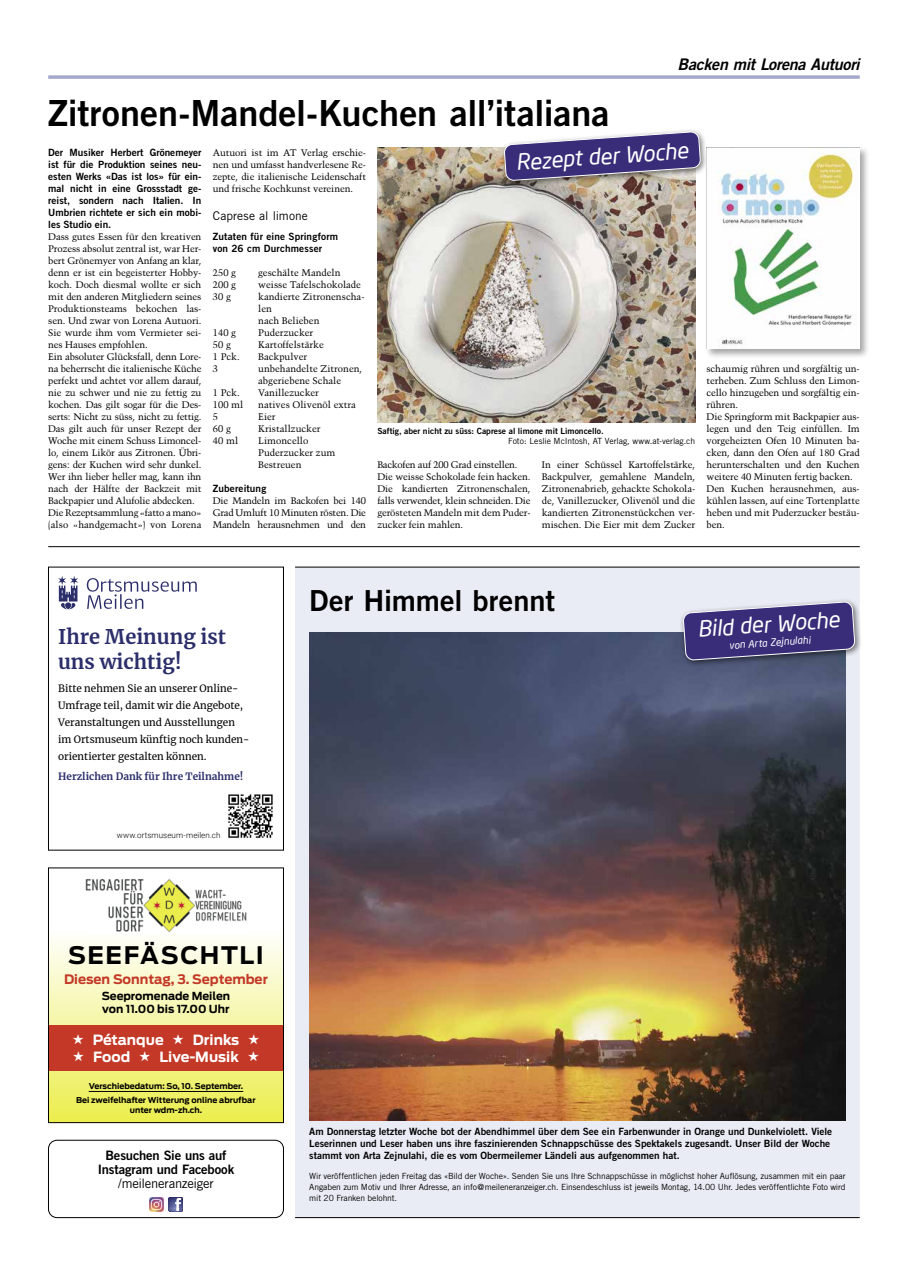
<style>
.page{position:relative;width:908px;height:1276px;background:#fff}
.page>*{position:absolute;margin:0;border:0;box-sizing:border-box;transform-origin:0 0}
.t1{font:36px "Trade Gothic Bold Two";letter-spacing:-.005em;color:#000}
.t2{font:29px "Trade Gothic Bold Two";color:#000}
.t3{font:700 24px "Ford Antenna";letter-spacing:.065em;color:#000}
.t4{font:italic 22px "Neo Sans";color:#fff}
.t5{font:700 20px/24.8px "Merriweather";color:#2b2e6a}
.t6{font:italic 16px "Trade Gothic Bold Two";letter-spacing:-.015em;color:#000}
.t7{font:700 14px "Ford Antenna";color:#fff}
.t8{font:13px "Trade Gothic Bold Two";letter-spacing:-.015em;color:#000}
.t9{font:700 13px "Ford Antenna";color:#c33826}
.t10{font:13px "Trade Gothic";letter-spacing:-.02em;color:#000}
.t11{font:12px "Trade Gothic";letter-spacing:.005em;color:#000}
.t12{font:700 11px/13.2px "Ford Antenna";color:#000}
.t13{font:10px/12px "Trade Gothic Bold Two";color:#000}
.t14{font:10px/17px "Merriweather";color:#000}
.t15{font:700 10px "Merriweather";color:#2b2e6a}
.t16{font:italic 10px "Neo Sans";color:#fff}
.t17{font:9.5px/12px "Trump Mediaeval";letter-spacing:-.01em;color:#000}
.t18{font:8.5px/11px "Trade Gothic";letter-spacing:-.015em;color:#000;text-align:justify}
.t19{font:8.5px "Trade Gothic Bold Two";color:#000}
.t20{font:700 8px/13.8px "Ford Antenna";color:#000;text-align:center}
.t21{font:300 8px "Roboto";letter-spacing:.01em;color:#000}
</style>
<div class="page">
<svg style="left:48px;top:75px;width:811px;height:4px;background:#afb3d2"></svg>
<hr style="left:48px;top:546px;width:811px;height:1px;background:#000">
<img style="left:377px;top:147px;width:317px;height:275px">
<div style="left:500px;top:128px;width:207px;height:60px;background:#000;opacity:.55"></div>
<svg style="left:504px;top:132px;width:196px;height:49px;background:#675d91"></svg>
<svg style="left:87px;top:578px;width:110px;height:31px"></svg>
<svg style="left:58px;top:576px;width:20px;height:33px"></svg>
<img style="left:228px;top:794px;width:45px;height:44px">
<svg style="left:50px;top:940px;width:231px;height:181px;background:#f4f4a5"></svg>
<hr style="left:89px;top:1091px;width:154px;height:1px;background:#000">
<div style="left:48px;top:1025px;width:235px;height:45px;background:#c33826"></div>
<img style="left:85px;top:879px;width:162px;height:53px">
<div style="left:48px;top:867px;width:235px;height:256px;border:1px solid #000"></div>
<div style="left:295px;top:568px;width:564px;height:649px;background:#e9ecf4"></div>
<hr style="left:295px;top:567px;width:564px;height:1px;background:#000">
<hr style="left:295px;top:1217px;width:564px;height:1px;background:#000">
<img style="left:309px;top:632px;width:536px;height:488px">
<div style="left:679px;top:598px;width:183px;height:70px;background:#000;opacity:.55"></div>
<svg style="left:683px;top:602px;width:171px;height:58px;background:#514987"></svg>
<div style="left:48px;top:1140px;width:235px;height:77px;border:1px solid #000;border-radius:9px"></div>
<svg style="left:168px;top:1197px;width:14px;height:14px"></svg>
<img style="left:149px;top:1197px;width:14px;height:14px">
<div style="left:704px;top:145px;width:165px;height:214px;background:#000;opacity:.35"></div>
<img style="left:706px;top:147px;width:153px;height:202px">
<h1 class="t1" style="left:48px;top:90px;width:562px">Zitronen-Mandel-Kuchen all’italiana</h1>
<h3 class="t6" style="left:677px;top:54px;width:183px">Backen mit Lorena Autuori</h3>
<p class="t13" style="left:48px;top:146px;width:155px;text-align:justify">Der Musiker Herbert Grönemeyer ist für die Produktion seines neu&shy;esten Werks «Das ist los» für ein&shy;mal nicht in eine Grossstadt ge&shy;reist, sondern nach Italien. In Umbrien richtete er sich ein mobi&shy;les Studio ein.</p>
<p class="t17" style="left:48px;top:231px;width:155px">Dass gutes Essen für den kreativen Prozess absolut zentral ist, war Her&shy;bert Grönemyer von Anfang an klar, denn er ist ein begeisterter Hobby&shy;koch. Doch diesmal wollte er sich mit den anderen Mitgliedern seines Produktionsteams bekochen las&shy;sen. Und zwar von Lorena Autuori.<br>Sie wurde ihm vom Vermieter sei&shy;nes Hauses empfohlen.<br>Ein absoluter Glücksfall, denn Lore&shy;na beherrscht die italienische Küche perfekt und achtet vor allem darauf, nie zu schwer und nie zu fettig zu kochen. Das gilt sogar für die Des&shy;serts: Nicht zu süss, nicht zu fettig.<br>Das gilt auch für unser Rezept der Woche mit einem Schuss Limoncel&shy;lo, einem Likör aus Zitronen. Übri&shy;gens: der Kuchen wird sehr dunkel.<br>Wer ihn lieber heller mag, kann ihn nach der Hälfte der Backzeit mit Backpapier und Alufolie abdecken.<br>Die Rezeptsammlung «fatto a mano» (also «handgemacht») von Lorena</p>
<p class="t17" style="left:213px;top:147px;width:155px;text-align:justify">Autuori ist im AT Verlag erschie&shy;nen und umfasst handverlesene Re&shy;zepte, die italienische Leidenschaft und frische Kochkunst vereinen.</p>
<p class="t11" style="left:213px;top:208px;width:96px">Caprese al limone</p>
<p class="t13" style="left:213px;top:230px;width:127px">Zutaten für eine Springform von 26 cm Durchmesser</p>
<p class="t17" style="left:213px;top:267px;width:25px">250 g</p>
<p class="t17" style="left:258px;top:267px;width:84px">geschälte Mandeln</p>
<p class="t17" style="left:213px;top:279px;width:25px">200 g</p>
<p class="t17" style="left:258px;top:279px;width:104px">weisse Tafelschokolade</p>
<p class="t17" style="left:213px;top:291px;width:19px">30 g</p>
<p class="t17" style="left:258px;top:291px;width:108px">kandierte Zitronenscha&shy;len<br>nach Belieben</p>
<p class="t17" style="left:213px;top:327px;width:25px">140 g</p>
<p class="t17" style="left:258px;top:327px;width:57px">Puderzucker</p>
<p class="t17" style="left:213px;top:339px;width:19px">50 g</p>
<p class="t17" style="left:258px;top:339px;width:67px">Kartoffelstärke</p>
<p class="t17" style="left:213px;top:351px;width:28px">1 Pck.</p>
<p class="t17" style="left:258px;top:351px;width:51px">Backpulver</p>
<p class="t17" style="left:213px;top:363px;width:7px">3</p>
<p class="t17" style="left:258px;top:363px;width:105px">unbehandelte Zitronen, abgeriebene Schale</p>
<p class="t17" style="left:213px;top:387px;width:28px">1 Pck.</p>
<p class="t17" style="left:258px;top:387px;width:62px">Vanillezucker</p>
<p class="t17" style="left:213px;top:399px;width:32px">100 ml</p>
<p class="t17" style="left:258px;top:399px;width:99px">natives Olivenöl extra</p>
<p class="t17" style="left:213px;top:411px;width:7px">5</p>
<p class="t17" style="left:258px;top:411px;width:19px">Eier</p>
<p class="t17" style="left:213px;top:423px;width:19px">60 g</p>
<p class="t17" style="left:258px;top:423px;width:64px">Kristallzucker</p>
<p class="t17" style="left:213px;top:435px;width:27px">40 ml</p>
<p class="t17" style="left:258px;top:435px;width:79px">Limoncello<br>Puderzucker zum<br>Bestreuen</p>
<p class="t13" style="left:213px;top:482px;width:55px">Zubereitung</p>
<p class="t17" style="left:213px;top:495px;width:155px;text-align:justify">Die Mandeln im Backofen bei 140<br>Grad Umluft 10 Minuten rösten. Die Mandeln herausnehmen und den</p>
<h3 class="t4" style="left:515px;top:149px;width:174px;rotate:-4deg">Rezept der Woche</h3>
<p class="t19" style="left:377px;top:425px;width:228px">Saftig, aber nicht zu süss: Caprese al limone mit Limoncello.</p>
<p class="t18" style="left:508px;top:435px;width:188px">Foto: Leslie McIntosh, AT Verlag, www.at-verlag.ch</p>
<p class="t17" style="left:377px;top:459px;width:155px">Backofen auf 200 Grad einstellen.<br>Die weisse Schokolade fein hacken.<br>Die kandierten Zitronenschalen, falls verwendet, klein schneiden. Die gerösteten Mandeln mit dem Puder&shy;zucker fein mahlen.</p>
<p class="t17" style="left:541px;top:459px;width:155px;text-align:justify">In einer Schüssel Kartoffelstärke, Backpulver, gemahlene Mandeln, Zitronenabrieb, gehackte Schokola&shy;de, Vanillezucker, Olivenöl und die kandierten Zitronenstückchen ver&shy;mischen. Die Eier mit dem Zucker</p>
<p class="t17" style="left:706px;top:363px;width:155px">schaumig rühren und sorgfältig un&shy;terheben. Zum Schluss den Limon&shy;cello hinzugeben und sorgfältig ein&shy;rühren.<br>Die Springform mit Backpapier aus&shy;legen und den Teig einfüllen. Im vorgeheizten Ofen 10 Minuten ba&shy;cken, dann den Ofen auf 180 Grad herunterschalten und den Kuchen weitere 40 Minuten fertig backen.<br>Den Kuchen herausnehmen, aus&shy;kühlen lassen, auf eine Tortenplatte heben und mit Puderzucker bestäu&shy;ben.</p>
<h3 class="t5" style="left:58px;top:623px;width:169px">Ihre Meinung ist uns wichtig!</h3>
<p class="t14" style="left:58px;top:679px;width:190px">Bitte nehmen Sie an unserer Online-Umfrage teil, damit wir die Angebote, Veranstaltungen und Ausstellungen im Ortsmuseum künftig noch kunden&shy;orientierter gestalten können.</p>
<p class="t15" style="left:58px;top:769px;width:187px">Herzlichen Dank für Ihre Teilnahme!</p>
<p class="t21" style="left:117px;top:829px;width:105px">www.ortsmuseum-meilen.ch</p>
<h2 class="t2" style="left:309px;top:582px;width:247px">Der Himmel brennt</h2>
<h3 class="t4" style="left:696px;top:616px;width:144px;rotate:-4deg">Bild der Woche</h3>
<p class="t16" style="left:728px;top:639px;width:83px;rotate:-4deg">von Arta Zejnulahi</p>
<h3 class="t3" style="left:68px;top:933px;width:197px">SEEFÄSCHTLI</h3>
<h3 class="t9" style="left:64px;top:967px;width:205px">Diesen Sonntag, 3. September</h3>
<p class="t12" style="left:102px;top:988px;width:130px">Seepromenade Meilen von 11.00 bis 17.00 Uhr</p>
<h3 class="t7" style="left:72px;top:1027px;width:189px">★ Pétanque ★ Drinks ★</h3>
<h3 class="t7" style="left:73px;top:1044px;width:188px">★ Food ★ Live-Musik ★</h3>
<p class="t20" style="left:76px;top:1078px;width:181px">Verschiebedatum: So, 10. September.<br>Bei zweifelhafter Witterung online abrufbar</p>
<p class="t20" style="left:130px;top:1102px;width:74px">unter wdm-zh.ch.</p>
<p class="t13" style="left:309px;top:1124px;width:524px">Am Donnerstag letzter Woche bot der Abendhimmel über dem See ein Farbenwunder in Orange und Dunkelviolett. Viele<br>Leserinnen und Leser haben uns ihre faszinierenden Schnappschüsse des Spektakels zugesandt. Unser Bild der Woche</p>
<h3 class="t8" style="left:105px;top:1147px;width:122px">Besuchen Sie uns auf</h3>
<p class="t13" style="left:309px;top:1148px;width:372px">stammt von Arta Zejnulahi, die es vom Obermeilemer Ländeli aus aufgenommen hat.</p>
<h3 class="t8" style="left:98px;top:1161px;width:138px">Instagram und Facebook</h3>
<h3 class="t10" style="left:118px;top:1175px;width:97px">/meileneranzeiger</h3>
<p class="t18" style="left:309px;top:1170px;width:537px">Wir veröffentlichen jeden Freitag das «Bild der Woche». Senden Sie uns Ihre Schnappschüsse in möglichst hoher Auflösung, zusammen mit ein paar Angaben zum Motiv und Ihrer Adresse, an info@meileneranzeiger.ch. Einsendeschluss ist jeweils Montag, 14.00 Uhr. Jedes veröffentlichte Foto wird mit 20 Franken belohnt.</p>
</div>
